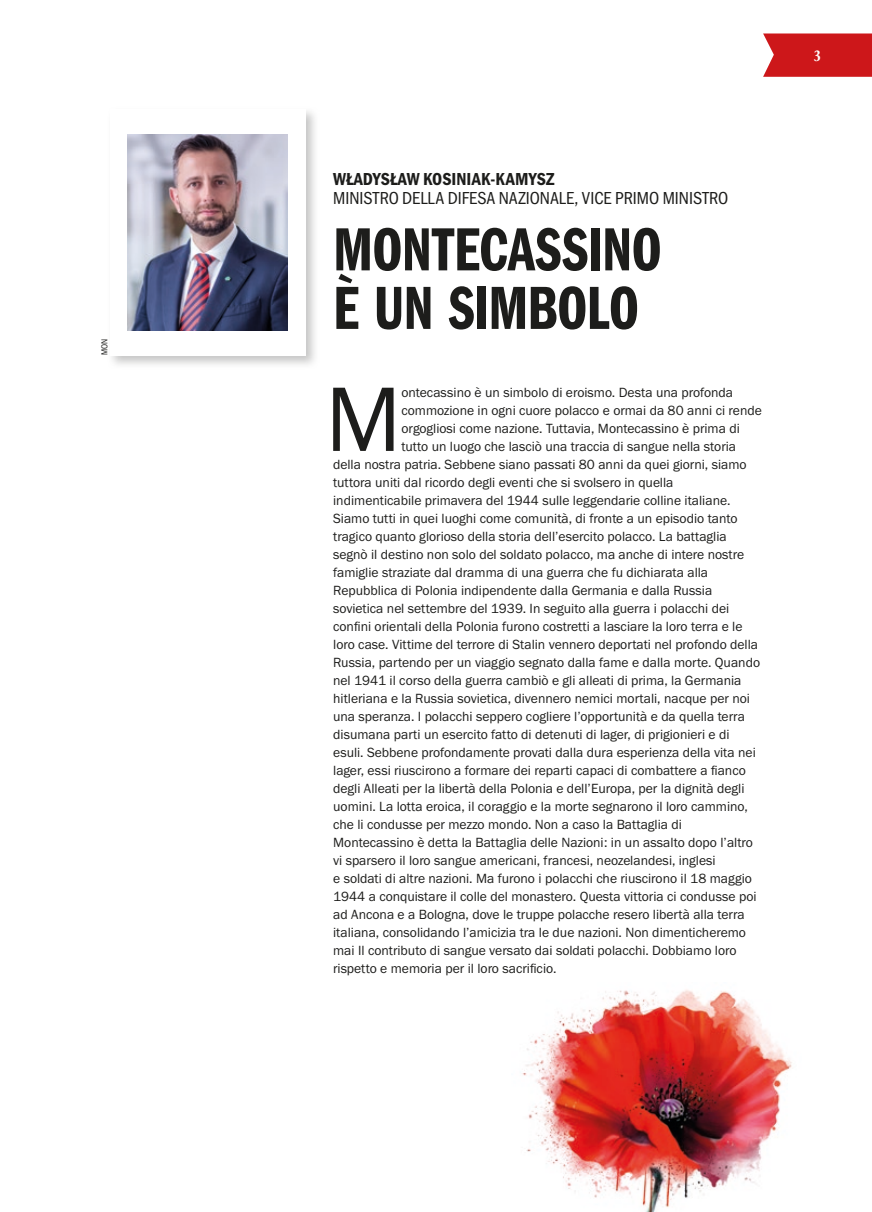
<style>
.page{position:relative;width:872px;height:1212px;background:#fff}
.page>*{position:absolute;margin:0;border:0;box-sizing:border-box;transform-origin:0 0}
.t1{font:94.8px "Franklin Gothic URW Boo";color:#1d1d1b}
.t2{font:63px/58.5px "Franklin Gothic URW Com Dem";letter-spacing:-.005em;color:#1d1d1b}
.t3{font:18px "Franklin Gothic URW Cond";color:#1d1d1b}
.t4{font:18px "Franklin Gothic URW Con Dem";color:#1d1d1b}
.t5{font:15px "Classic Cnd EFN Black";color:#fff}
.t6{font:13.8px "Franklin Gothic URW Boo";color:#1d1d1b}
.t7{font:9px "Franklin Gothic URW Cond";color:#1d1d1b}
</style>
<div class="page">
<svg style="left:763px;top:33px;width:109px;height:44px"></svg>
<img style="left:127px;top:134px;width:161px;height:196px">
<img style="left:522px;top:990px;width:270px;height:222px">
<p class="t7" style="left:98px;top:355px;width:18px;rotate:-90deg">MON</p>
<h3 class="t4" style="left:333px;top:167px;width:223px">WŁADYSŁAW KOSINIAK-KAMYSZ</h3>
<h3 class="t3" style="left:333px;top:185px;width:396px">MINISTRO DELLA DIFESA NAZIONALE, VICE PRIMO MINISTRO</h3>
<h2 class="t2" style="left:333px;top:217px;width:330px">MONTECASSINO<br>È UN SIMBOLO</h2>
<h1 class="t1" style="left:325px;top:360px;width:77px">M</h1>
<p class="t6" style="left:401px;top:384px;width:333px">ontecassino è un simbolo di eroismo. Desta una profonda</p>
<p class="t6" style="left:401px;top:402px;width:362px">commozione in ogni cuore polacco e ormai da 80 anni ci rende</p>
<p class="t6" style="left:401px;top:420px;width:340px">orgogliosi come nazione. Tuttavia, Montecassino è prima di</p>
<p class="t6" style="left:401px;top:438px;width:336px">tutto un luogo che lasciò una traccia di sangue nella storia</p>
<p class="t6" style="left:333px;top:456px;width:415px">della nostra patria. Sebbene siano passati 80 anni da quei giorni, siamo</p>
<p class="t6" style="left:333px;top:474px;width:342px">tuttora uniti dal ricordo degli eventi che si svolsero in quella</p>
<p class="t6" style="left:333px;top:492px;width:399px">indimenticabile primavera del 1944 sulle leggendarie colline italiane.</p>
<p class="t6" style="left:333px;top:510px;width:406px">Siamo tutti in quei luoghi come comunità, di fronte a un episodio tanto</p>
<p class="t6" style="left:333px;top:528px;width:395px">tragico quanto glorioso della storia dell’esercito polacco. La battaglia</p>
<p class="t6" style="left:333px;top:546px;width:412px">segnò il destino non solo del soldato polacco, ma anche di intere nostre</p>
<p class="t6" style="left:333px;top:564px;width:376px">famiglie straziate dal dramma di una guerra che fu dichiarata alla</p>
<p class="t6" style="left:333px;top:582px;width:380px">Repubblica di Polonia indipendente dalla Germania e dalla Russia</p>
<p class="t6" style="left:333px;top:600px;width:397px">sovietica nel settembre del 1939. In seguito alla guerra i polacchi dei</p>
<p class="t6" style="left:333px;top:618px;width:411px">confini orientali della Polonia furono costretti a lasciare la loro terra e le</p>
<p class="t6" style="left:333px;top:636px;width:426px">loro case. Vittime del terrore di Stalin vennero deportati nel profondo della</p>
<p class="t6" style="left:333px;top:654px;width:428px">Russia, partendo per un viaggio segnato dalla fame e dalla morte. Quando</p>
<p class="t6" style="left:333px;top:672px;width:410px">nel 1941 il corso della guerra cambiò e gli alleati di prima, la Germania</p>
<p class="t6" style="left:333px;top:690px;width:418px">hitleriana e la Russia sovietica, divennero nemici mortali, nacque per noi</p>
<p class="t6" style="left:333px;top:708px;width:413px">una speranza. I polacchi seppero cogliere l’opportunità e da quella terra</p>
<p class="t6" style="left:333px;top:726px;width:398px">disumana parti un esercito fatto di detenuti di lager, di prigionieri e di</p>
<p class="t6" style="left:333px;top:744px;width:424px">esuli. Sebbene profondamente provati dalla dura esperienza della vita nei</p>
<p class="t6" style="left:333px;top:762px;width:414px">lager, essi riuscirono a formare dei reparti capaci di combattere a fianco</p>
<p class="t6" style="left:333px;top:780px;width:413px">degli Alleati per la libertà della Polonia e dell’Europa, per la dignità degli</p>
<p class="t6" style="left:333px;top:798px;width:416px">uomini. La lotta eroica, il coraggio e la morte segnarono il loro cammino,</p>
<p class="t6" style="left:333px;top:816px;width:350px">che li condusse per mezzo mondo. Non a caso la Battaglia di</p>
<p class="t6" style="left:333px;top:834px;width:421px">Montecassino è detta la Battaglia delle Nazioni: in un assalto dopo l’altro</p>
<p class="t6" style="left:333px;top:852px;width:384px">vi sparsero il loro sangue americani, francesi, neozelandesi, inglesi</p>
<p class="t6" style="left:333px;top:870px;width:420px">e soldati di altre nazioni. Ma furono i polacchi che riuscirono il 18 maggio</p>
<p class="t6" style="left:333px;top:888px;width:425px">1944 a conquistare il colle del monastero. Questa vittoria ci condusse poi</p>
<p class="t6" style="left:333px;top:906px;width:413px">ad Ancona e a Bologna, dove le truppe polacche resero libertà alla terra</p>
<p class="t6" style="left:333px;top:924px;width:414px">italiana, consolidando l’amicizia tra le due nazioni. Non dimenticheremo</p>
<p class="t6" style="left:333px;top:942px;width:405px">mai Il contributo di sangue versato dai soldati polacchi. Dobbiamo loro</p>
<p class="t6" style="left:333px;top:960px;width:225px">rispetto e memoria per il loro sacrificio.</p>
<p class="t5" style="left:814px;top:46px;width:9px">3</p>
</div>
